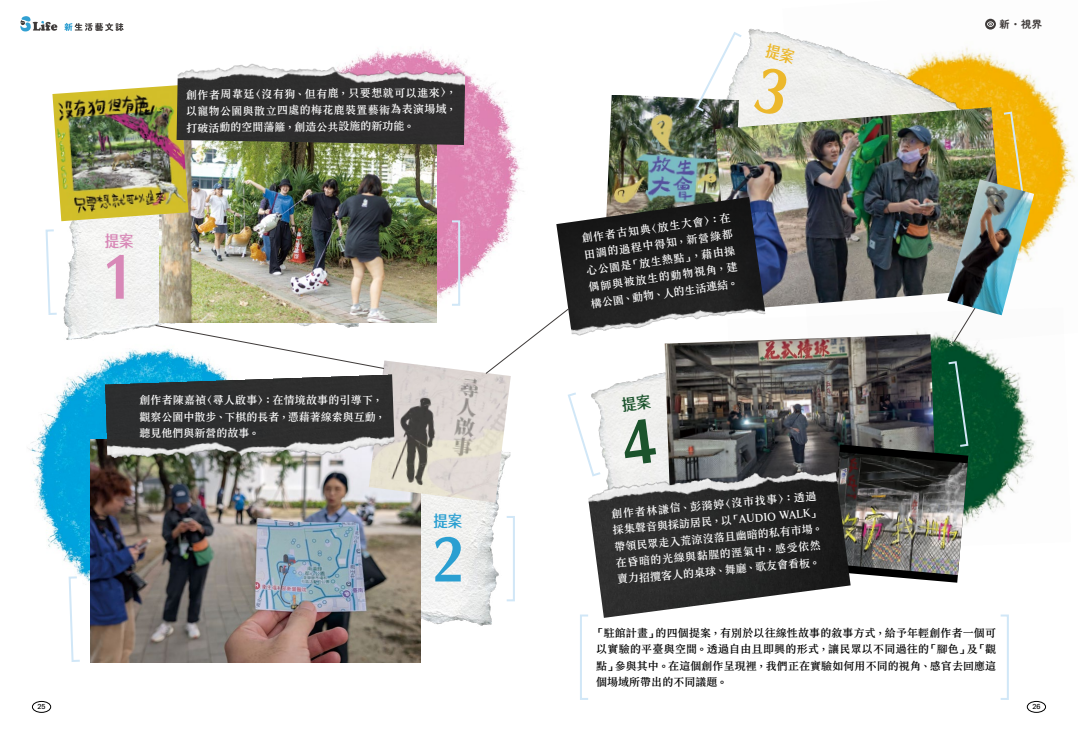
<style>
.page{position:relative;width:1078px;height:738px;background:#fff}
.page>*{position:absolute;margin:0;border:0;box-sizing:border-box;transform-origin:0 0}
.t1{font:800 60px "AR Fang Xin Shu H7 C90 DB5";color:#d888b7}
.t2{font:800 60px "AR Fang Xin Shu H7 C90 DB5";color:#2a9fd1}
.t3{font:800 16px "AR Fang Xin Shu H7 C90 DB5";color:#d888b7}
.t4{font:800 16px "AR Fang Xin Shu H7 C90 DB5";color:#2a9fd1}
.t5{font:700 11px/16.5px "ARSY Song PB5 HK Text H46";color:#fff}
.t6{font:700 11px/16.5px "ARSY Song PB5 HK Text H46";letter-spacing:.005em;color:#000;text-align:justify}
.t7{font:700 10.2px "Zen Maru Gothic";color:#3e3a39}
.t8{font:700 7px "ARUD Jing Xi Hei E1 B5 HK";color:#000}
</style>
<div class="page">
<img style="left:100px;top:22px;width:424px;height:301px">
<img style="left:28px;top:350px;width:198px;height:233px">
<img style="left:600px;top:372px;width:64px;height:33px">
<img style="left:936px;top:353px;width:99px;height:168px">
<img style="left:664px;top:339px;width:272px;height:66px">
<img style="left:588px;top:405px;width:262px;height:212px">
<img style="left:63px;top:221px;width:314px;height:119px">
<img style="left:420px;top:502px;width:90px;height:136px">
<img style="left:159px;top:145px;width:277px;height:177px">
<img style="left:52px;top:85px;width:136px;height:136px">
<img style="left:176px;top:53px;width:289px;height:92px">
<img style="left:90px;top:439px;width:330px;height:222px">
<img style="left:369px;top:360px;width:141px;height:142px">
<img style="left:105px;top:374px;width:290px;height:97px">
<img style="left:782px;top:18px;width:293px;height:335px">
<img style="left:743px;top:19px;width:225px;height:88px">
<img style="left:607px;top:95px;width:108px;height:102px">
<img style="left:715px;top:107px;width:290px;height:203px">
<img style="left:556px;top:197px;width:212px;height:167px">
<svg style="left:154px;top:324px;width:231px;height:45px"></svg>
<svg style="left:484px;top:307px;width:86px;height:67px"></svg>
<svg style="left:952px;top:315px;width:34px;height:28px"></svg>
<div style="left:579px;top:614px;width:10px;height:85px;border:2px solid #d1e7f7"></div>
<div style="left:999px;top:614px;width:9px;height:85px;border:2px solid #d1e7f7"></div>
<img style="left:828px;top:360px;width:141px;height:222px">
<svg style="left:1001px;top:110px;width:23px;height:69px"></svg>
<div style="left:451px;top:220px;width:9px;height:85px;border:2px solid #d1e7f7"></div>
<div style="left:505px;top:515px;width:10px;height:86px;border:2px solid #d1e7f7"></div>
<svg style="left:568px;top:390px;width:34px;height:87px"></svg>
<svg style="left:694px;top:32px;width:49px;height:81px"></svg>
<svg style="left:45px;top:229px;width:12px;height:86px"></svg>
<svg style="left:68px;top:575px;width:14px;height:87px"></svg>
<img style="left:947px;top:179px;width:86px;height:136px">
<div style="left:32px;top:700px;width:19px;height:12px;border:1px solid #000;border-radius:50%"></div>
<div style="left:1026px;top:700px;width:19px;height:12px;border:1px solid #000;border-radius:50%"></div>
<svg style="left:20px;top:16px;width:37px;height:15px"></svg>
<svg style="left:64px;top:23px;width:59px;height:8px"></svg>
<svg style="left:984px;top:19px;width:11px;height:11px"></svg>
<svg style="left:986px;top:21px;width:7px;height:6px"></svg>
<svg style="left:621px;top:393px;width:30px;height:19px"></svg>
<div style="left:620px;top:418px;width:37px;height:47px;background:#f0f0ee"></div>
<div style="left:752px;top:43px;width:43px;height:73px;background:#f0f0ee"></div>
<h2 class="t3" style="left:105px;top:231px;width:30px">提案</h2>
<h1 class="t1" style="left:101px;top:241px;width:37px">1</h1>
<p class="t5" style="left:185px;top:88px;width:271px;text-align:justify;rotate:-1deg">創作者周韋廷〈沒有狗、但有鹿，只要想就可以進來〉，以寵物公園與散立四處的梅花鹿裝置藝術為表演場域，打破活動的空間藩籬，創造公共設施的新功能。</p>
<p class="t5" style="left:139px;top:392px;width:247px">創作者陳嘉禎〈尋人啟事〉：在情境故事的引導下，觀察公園中散步、下棋的長者，憑藉著線索與互動，聽見他們與新營的故事。</p>
<h2 class="t4" style="left:433px;top:511px;width:30px">提案</h2>
<h1 class="t2" style="left:430px;top:523px;width:37px">2</h1>
<p class="t5" style="left:580px;top:230px;width:152px;text-align:justify;rotate:-8deg">創作者古知典〈放生大會〉：在田調的過程中得知，新營綠都心公園是「放生熱點」，藉由操偶師與被放生的動物視角，建構公園、動物、人的生活連結。</p>
<p class="t5" style="left:610px;top:505px;width:210px;rotate:-5deg">創作者林謙信、彭漪婷〈沒市找事〉：透過採集聲音與採訪居民，以「AUDIO WALK」帶領民眾走入荒涼沒落且幽暗的私有市場。在昏暗的光線與黏腥的溼氣中，感受依然賣力招攬客人的桌球、舞廳、歌友會看板。</p>
<p class="t7" style="left:999px;top:18px;width:44px">新・視界</p>
<p class="t6" style="left:596px;top:624px;width:401px">「駐館計畫」的四個提案，有別於以往線性故事的敘事方式，給予年輕創作者一個可以實驗的平臺與空間。透過自由且即興的形式，讓民眾以不同過往的「腳色」及「觀點」參與其中。在這個創作呈現裡，我們正在實驗如何用不同的視角、感官去回應這個場域所帶出的不同議題。</p>
<p class="t8" style="left:37px;top:702px;width:10px">25</p>
<p class="t8" style="left:1032px;top:702px;width:10px">26</p>
</div>
